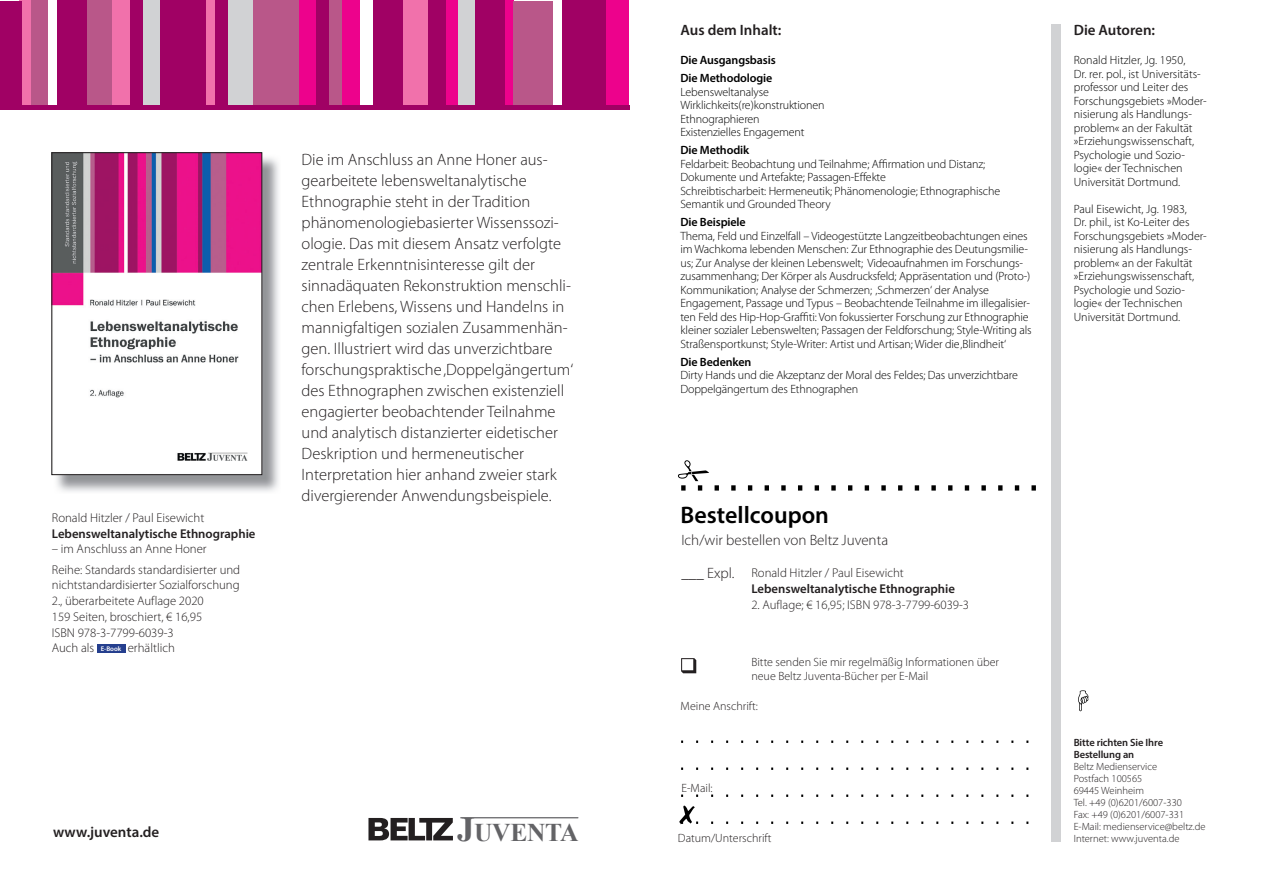
<style>
.page{position:relative;width:1263px;height:893px;background:#fff}
.page>*{position:absolute;margin:0;border:0;box-sizing:border-box;transform-origin:0 0}
.t1{font:700 25.5px "Times New Roman";letter-spacing:-.01em;color:#636366}
.t2{font:600 24px "Myriad Pro";color:#000}
.t3{font:300 16.5px/21px "Myriad Pro";color:#231f20}
.t4{font:300 15px "Myriad Pro";color:#231f20}
.t5{font:600 15px "Myriad Pro";color:#231f20}
.t6{font:300 12.75px/15.8px "Myriad Pro";color:#231f20}
.t7{font:600 12.75px "Myriad Pro";color:#231f20}
.t8{font:300 12px/13.5px "Myriad Pro";letter-spacing:-.01em;color:#000}
.t9{font:300 12px/13.5px "Myriad Pro";color:#231f20}
.t10{font:600 12px/18px "Myriad Pro";letter-spacing:-.01em;color:#000}
.t11{font:300 10.5px/12px "Myriad Pro";color:#231f20}
.t12{font:600 10.5px/12px "Myriad Pro";letter-spacing:-.01em;color:#231f20}
.s1{font-weight:600;font-size:6.75px;color:#fff}
.s2{font-size:34.5px}
</style>
<div class="page">
<div style="left:1051px;top:24px;width:9px;height:818px;background:#d1d2d4"></div>
<svg style="left:1078px;top:690px;width:10px;height:21px"></svg>
<hr style="left:460px;top:817px;width:118px;height:1px;background:#636366">
<svg style="left:368px;top:818px;width:85px;height:22px"></svg>
<svg style="left:679px;top:806px;width:19px;height:18px"></svg>
<svg style="left:678px;top:460px;width:41px;height:31px"></svg>
<svg style="left:731px;top:485px;width:5px;height:6px"></svg>
<svg style="left:748px;top:485px;width:4px;height:6px"></svg>
<svg style="left:765px;top:485px;width:4px;height:6px"></svg>
<svg style="left:781px;top:485px;width:5px;height:6px"></svg>
<svg style="left:798px;top:485px;width:4px;height:6px"></svg>
<svg style="left:815px;top:485px;width:4px;height:6px"></svg>
<svg style="left:831px;top:485px;width:5px;height:6px"></svg>
<svg style="left:848px;top:485px;width:4px;height:6px"></svg>
<svg style="left:865px;top:485px;width:4px;height:6px"></svg>
<svg style="left:881px;top:485px;width:5px;height:6px"></svg>
<svg style="left:898px;top:485px;width:4px;height:6px"></svg>
<svg style="left:915px;top:485px;width:4px;height:6px"></svg>
<svg style="left:931px;top:485px;width:5px;height:6px"></svg>
<svg style="left:948px;top:485px;width:4px;height:6px"></svg>
<svg style="left:965px;top:485px;width:4px;height:6px"></svg>
<svg style="left:981px;top:485px;width:5px;height:6px"></svg>
<svg style="left:998px;top:485px;width:4px;height:6px"></svg>
<svg style="left:1015px;top:485px;width:4px;height:6px"></svg>
<svg style="left:1031px;top:485px;width:5px;height:6px"></svg>
<svg style="left:681px;top:658px;width:15px;height:15px"></svg>
<div style="left:97px;top:644px;width:28px;height:8px;background:#253f8e"></div>
<img style="left:54px;top:155px;width:225px;height:337px">
<img style="left:54px;top:154px;width:206px;height:319px">
<div style="left:52px;top:152px;width:210px;height:323px;border:1px solid #231f20"></div>
<div style="left:605px;top:1px;width:24px;height:105px;background:#ed028c"></div>
<div style="left:561px;top:1px;width:44px;height:105px;background:#a00164"></div>
<div style="left:253px;top:1px;width:47px;height:105px;background:#b95789"></div>
<div style="left:227px;top:1px;width:26px;height:105px;background:#d1d2d4"></div>
<div style="left:215px;top:1px;width:12px;height:105px;background:#a00164"></div>
<div style="left:206px;top:1px;width:9px;height:105px;background:#f171ab"></div>
<div style="left:159px;top:1px;width:47px;height:105px;background:#a00164"></div>
<div style="left:142px;top:1px;width:17px;height:105px;background:#d1d2d4"></div>
<div style="left:130px;top:1px;width:13px;height:105px;background:#a00164"></div>
<div style="left:87px;top:1px;width:26px;height:105px;background:#b95789"></div>
<div style="left:31px;top:1px;width:17px;height:105px;background:#b95789"></div>
<div style="left:57px;top:1px;width:30px;height:105px;background:#a00164"></div>
<div style="left:475px;top:1px;width:31px;height:105px;background:#a00164"></div>
<div style="left:19px;top:1px;width:12px;height:105px;background:#f171ab"></div>
<div style="left:113px;top:1px;width:17px;height:105px;background:#f171ab"></div>
<div style="left:300px;top:1px;width:17px;height:105px;background:#ed028c"></div>
<div style="left:317px;top:1px;width:12px;height:105px;background:#a00164"></div>
<div style="left:458px;top:1px;width:17px;height:105px;background:#d1d2d4"></div>
<div style="left:445px;top:1px;width:13px;height:105px;background:#ed028c"></div>
<div style="left:403px;top:1px;width:25px;height:105px;background:#f171ab"></div>
<div style="left:342px;top:1px;width:17px;height:105px;background:#ed028c"></div>
<div style="left:373px;top:1px;width:30px;height:105px;background:#a00164"></div>
<div style="left:329px;top:1px;width:13px;height:105px;background:#b95789"></div>
<div style="left:428px;top:1px;width:17px;height:105px;background:#a00164"></div>
<div style="left:505px;top:1px;width:9px;height:105px;background:#ed028c"></div>
<div style="left:513px;top:1px;width:40px;height:105px;background:#b95789"></div>
<div style="left:0;top:1px;width:21px;height:106px;background:#a00164"></div>
<div style="left:0;top:105px;width:629px;height:5px;background:#a00164"></div>
<p class="t6" style="left:52px;top:510px;width:154px">Ronald Hitzler / Paul Eisewicht</p>
<p class="t7" style="left:52px;top:525px;width:205px">Lebensweltanalytische Ethnographie</p>
<p class="t6" style="left:52px;top:539px;width:190px;line-height:20.2px">– im Anschluss an Anne Honer<br>Reihe: Standards standardisierter und</p>
<p class="t6" style="left:52px;top:577px;width:189px">nichtstandardisierter Sozialforschung<br>2., überarbeitete Auflage 2020<br>159 Seiten, broschiert, € 16,95<br>ISBN 978-3-7799-6039-3<br>Auch als <span class="s1">E-Book</span> erhältlich</p>
<p class="t3" style="left:302px;top:149px;width:273px">Die im Anschluss an Anne Honer aus&shy;gearbeitete lebensweltanalytische Ethnographie steht in der Tradition phänomenologiebasierter Wissenssozi&shy;ologie. Das mit diesem Ansatz verfolgte zentrale Erkenntnisinteresse gilt der sinnadäquaten Rekonstruktion menschli&shy;chen Erlebens, Wissens und Handelns in mannigfaltigen sozialen Zusammenhän&shy;gen. Illustriert wird das unverzichtbare forschungspraktische ‚Doppelgängertum‘ des Ethnographen zwischen existenziell engagierter beobachtender Teilnahme und analytisch distanzierter eidetischer Deskription und hermeneutischer Interpretation hier anhand zweier stark divergierender Anwendungsbeispiele.</p>
<p class="t5" style="left:53px;top:822px;width:108px">www.juventa.de</p>
<h1 class="t1" style="left:457px;top:814px;width:123px"><span class="s2">J</span>UVENTA</h1>
<p class="t5" style="left:681px;top:21px;width:102px">Aus dem Inhalt:</p>
<p class="t5" style="left:1074px;top:21px;width:83px">Die Autoren:</p>
<p class="t10" style="left:680px;top:51px;width:97px">Die Ausgangsbasis<br>Die Methodologie</p>
<p class="t8" style="left:680px;top:85px;width:146px">Lebensweltanalyse<br>Wirklichkeits(re)konstruktionen<br>Ethnographieren<br>Existenzielles Engagement</p>
<p class="t10" style="left:680px;top:141px;width:70px">Die Methodik</p>
<p class="t8" style="left:680px;top:157px;width:321px">Feldarbeit: Beobachtung und Teilnahme; Affirmation und Distanz; Dokumente und Artefakte; Passagen-Effekte<br>Schreibtischarbeit: Hermeneutik; Phänomenologie; Ethnographische Semantik und Grounded Theory</p>
<p class="t10" style="left:680px;top:213px;width:67px">Die Beispiele</p>
<p class="t8" style="left:680px;top:229px;width:353px">Thema, Feld und Einzelfall – Videogestützte Langzeitbeobachtungen eines im Wachkoma lebenden Menschen: Zur Ethnographie des Deutungsmilie&shy;us; Zur Analyse der kleinen Lebenswelt; Videoaufnahmen im Forschungs&shy;zusammenhang; Der Körper als Ausdrucksfeld; Appräsentation und (Proto-)<br>Kommunikation; Analyse der Schmerzen; ‚Schmerzen‘ der Analyse Engagement, Passage und Typus – Beobachtende Teilnahme im illegalisier&shy;ten Feld des Hip-Hop-Graffiti: Von fokussierter Forschung zur Ethnographie kleiner sozialer Lebenswelten; Passagen der Feldforschung; Style-Writing als Straßensportkunst; Style-Writer: Artist und Artisan; Wider die ‚Blindheit‘</p>
<p class="t10" style="left:680px;top:352px;width:72px">Die Bedenken</p>
<p class="t8" style="left:680px;top:369px;width:339px">Dirty Hands und die Akzeptanz der Moral des Feldes; Das unverzichtbare<br>Doppelgängertum des Ethnographen</p>
<p class="t8" style="left:1074px;top:54px;width:135px">Ronald Hitzler, Jg. 1950,<br>Dr. rer. pol., ist Universitäts&shy;professor und Leiter des<br>Forschungsgebiets »Moder&shy;nisierung als Handlungs&shy;problem« an der Fakultät »Erziehungswissenschaft,<br>Psychologie und Sozio&shy;logie« der Technischen<br>Universität Dortmund.</p>
<p class="t8" style="left:1074px;top:202px;width:135px">Paul Eisewicht, Jg. 1983,<br>Dr. phil., ist Ko-Leiter des<br>Forschungsgebiets »Moder&shy;nisierung als Handlungs&shy;problem« an der Fakultät »Erziehungswissenschaft,<br>Psychologie und Sozio&shy;logie« der Technischen<br>Universität Dortmund.</p>
<h2 class="t2" style="left:681px;top:499px;width:150px">Bestellcoupon</h2>
<p class="t4" style="left:681px;top:531px;width:208px">Ich/wir bestellen von Beltz Juventa</p>
<p class="t4" style="left:681px;top:564px;width:54px">___ Expl.</p>
<p class="t6" style="left:751px;top:565px;width:154px">Ronald Hitzler / Paul Eisewicht</p>
<p class="t7" style="left:751px;top:581px;width:205px">Lebensweltanalytische Ethnographie</p>
<p class="t6" style="left:751px;top:597px;width:219px">2. Auflage; € 16,95; ISBN 978-3-7799-6039-3</p>
<p class="t9" style="left:751px;top:656px;width:249px">Bitte senden Sie mir regelmäßig Informationen über neue Beltz Juventa-Bücher per E-Mail</p>
<p class="t9" style="left:681px;top:700px;width:79px">Meine Anschrift:</p>
<p class="t12" style="left:1074px;top:736px;width:91px">Bitte richten Sie Ihre<br>Bestellung an</p>
<p class="t11" style="left:1074px;top:761px;width:133px">Beltz Medienservice<br>Postfach 100565<br>69445 Weinheim<br>Tel. +49 (0)6201/6007-330<br>Fax: +49 (0)6201/6007-331<br>E-Mail: medienservice@beltz.de</p>
<p class="t9" style="left:681px;top:782px;width:33px">E-Mail:</p>
<p class="t9" style="left:678px;top:831px;width:95px">Datum/Unterschrift</p>
<p class="t11" style="left:1074px;top:833px;width:107px">Internet: www.juventa.de</p>
</div>
